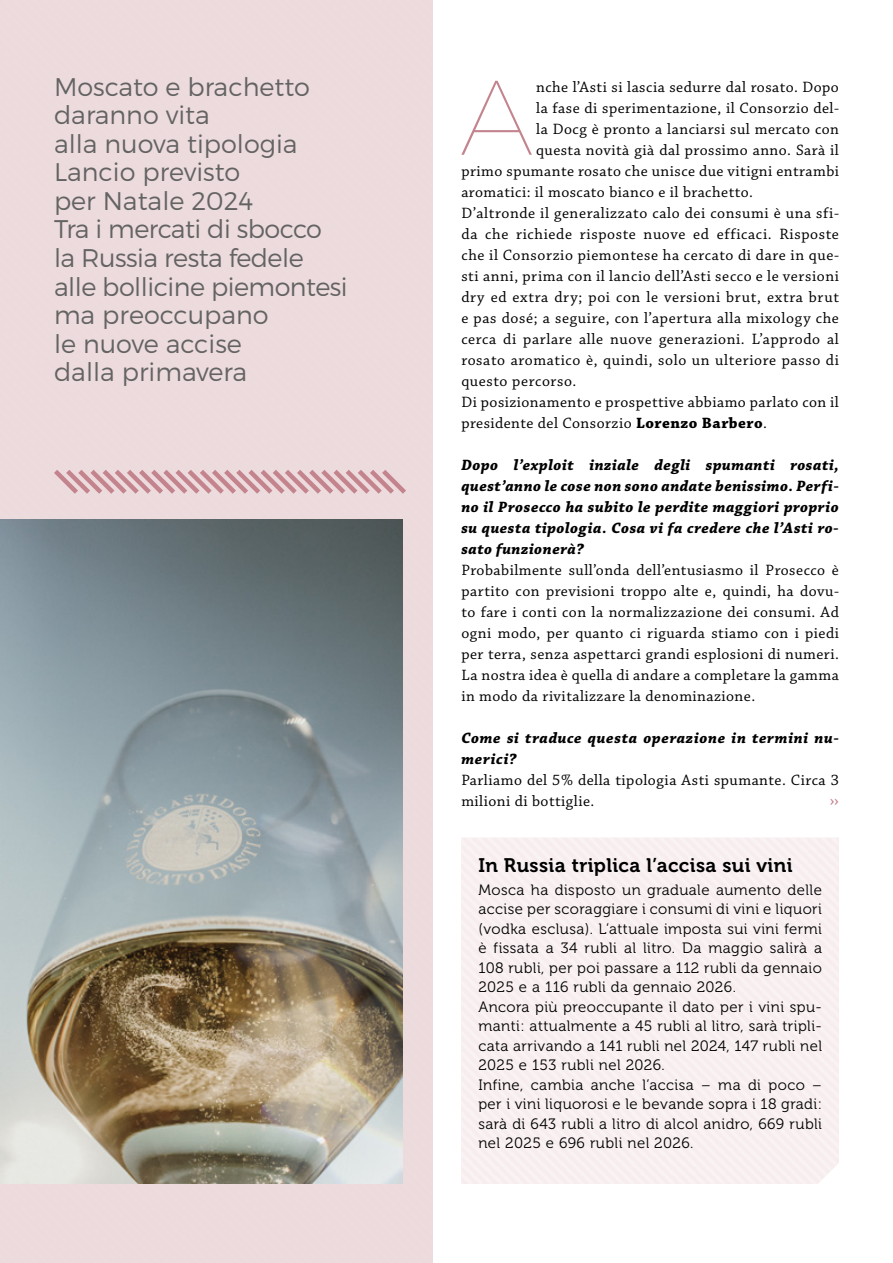
<style>
.page{position:relative;width:893px;height:1263px;background:#fff}
.page>*{position:absolute;margin:0;border:0;box-sizing:border-box;transform-origin:0 0}
.t1{font:100 105.9px "Montserrat";color:#c4848e}
.t2{font:300 25.5px/28.5px "Montserrat";color:#646363}
.t3{font:19.5px "Museo 700";letter-spacing:.02em;color:#000}
.t4{font:18.75px "Chaparral Pro";color:#c4848e}
.t5{font:15.75px/21px "Chaparral Pro";letter-spacing:.035em;color:#000;text-align:justify}
.t6{font:italic 700 15.75px/21px "Chaparral Pro";letter-spacing:.04em;color:#000;text-align:justify}
.t7{font:15px/19.5px "Museo 300";letter-spacing:.03em;color:#000}
.s1{font-weight:700}
</style>
<div class="page">
<div style="left:0;top:0;width:432px;height:1263px;background:#ecdadc"></div>
<svg style="left:49px;top:465px;width:362px;height:33px"></svg>
<img style="left:0;top:519px;width:402px;height:665px">
<h2 class="t2" style="left:54px;top:72px;width:295px">Moscato e brachetto daranno vita<br>alla nuova tipologia<br>Lancio previsto<br>per Natale 2024<br>Tra i mercati di sbocco la Russia resta fedele alle bollicine piemontesi ma preoccupano<br>le nuove accise<br>dalla primavera</h2>
<h1 class="t1" style="left:460px;top:53px;width:74px">A</h1>
<p class="t5" style="left:536px;top:77px;width:304px">nche l’Asti si lascia sedurre dal rosato. Dopo</p>
<p class="t5" style="left:536px;top:98px;width:304px">la fase di sperimentazione, il Consorzio del-</p>
<p class="t5" style="left:536px;top:119px;width:304px">la Docg è pronto a lanciarsi sul mercato con</p>
<p class="t5" style="left:536px;top:140px;width:304px">questa novità già dal prossimo anno. Sarà il</p>
<p class="t5" style="left:461px;top:161px;width:379px">primo spumante rosato che unisce due vitigni entrambi</p>
<p class="t5" style="left:461px;top:182px;width:293px">aromatici: il moscato bianco e il brachetto.</p>
<p class="t5" style="left:461px;top:203px;width:379px">D’altronde il generalizzato calo dei consumi è una sfi-</p>
<p class="t5" style="left:461px;top:224px;width:379px">da che richiede risposte nuove ed efficaci. Risposte</p>
<p class="t5" style="left:461px;top:245px;width:379px">che il Consorzio piemontese ha cercato di dare in que-</p>
<p class="t5" style="left:461px;top:266px;width:379px">sti anni, prima con il lancio dell’Asti secco e le versioni</p>
<p class="t5" style="left:461px;top:287px;width:379px">dry ed extra dry; poi con le versioni brut, extra brut</p>
<p class="t5" style="left:461px;top:308px;width:379px">e pas dosé; a seguire, con l’apertura alla mixology che</p>
<p class="t5" style="left:461px;top:329px;width:379px">cerca di parlare alle nuove generazioni. L’approdo al</p>
<p class="t5" style="left:461px;top:350px;width:379px">rosato aromatico è, quindi, solo un ulteriore passo di</p>
<p class="t5" style="left:461px;top:371px;width:117px">questo percorso.</p>
<p class="t5" style="left:461px;top:392px;width:379px">Di posizionamento e prospettive abbiamo parlato con il</p>
<p class="t5" style="left:461px;top:413px;width:307px">presidente del Consorzio <span class="s1">Lorenzo Barbero</span>.</p>
<p class="t6" style="left:461px;top:455px;width:379px">Dopo l’exploit inziale degli spumanti rosati, quest’anno le cose non sono andate benissimo. Perfi&shy;no il Prosecco ha subito le perdite maggiori proprio su questa tipologia. Cosa vi fa credere che l’Asti ro&shy;sato funzionerà?</p>
<p class="t5" style="left:461px;top:560px;width:379px">Probabilmente sull’onda dell’entusiasmo il Prosecco è partito con previsioni troppo alte e, quindi, ha dovu&shy;to fare i conti con la normalizzazione dei consumi. Ad ogni modo, per quanto ci riguarda stiamo con i piedi per terra, senza aspettarci grandi esplosioni di numeri.<br>La nostra idea è quella di andare a completare la gamma in modo da rivitalizzare la denominazione.</p>
<p class="t6" style="left:461px;top:728px;width:379px">Come si traduce questa operazione in termini nu&shy;merici?</p>
<p class="t5" style="left:461px;top:770px;width:379px">Parliamo del 5% della tipologia Asti spumante. Circa 3 milioni di bottiglie.</p>
<p class="t4" style="left:830px;top:789px;width:11px">››</p>
<p class="t3" style="left:478px;top:855px;width:316px">In Russia triplica l’accisa sui vini</p>
<p class="t7" style="left:478px;top:880px;width:345px">Mosca ha disposto un graduale aumento delle accise per scoraggiare i consumi di vini e liquori (vodka esclusa). L’attuale imposta sui vini fermi è fissata a 34 rubli al litro. Da maggio salirà a 108 rubli, per poi passare a 112 rubli da gennaio 2025 e a 116 rubli da gennaio 2026.<br>Ancora più preoccupante il dato per i vini spu&shy;manti: attualmente a 45 rubli al litro, sarà tripli&shy;cata arrivando a 141 rubli nel 2024, 147 rubli nel 2025 e 153 rubli nel 2026.<br>Infine, cambia anche l’accisa – ma di poco – per i vini liquorosi e le bevande sopra i 18 gradi: sarà di 643 rubli a litro di alcol anidro, 669 rubli nel 2025 e 696 rubli nel 2026.</p>
</div>
